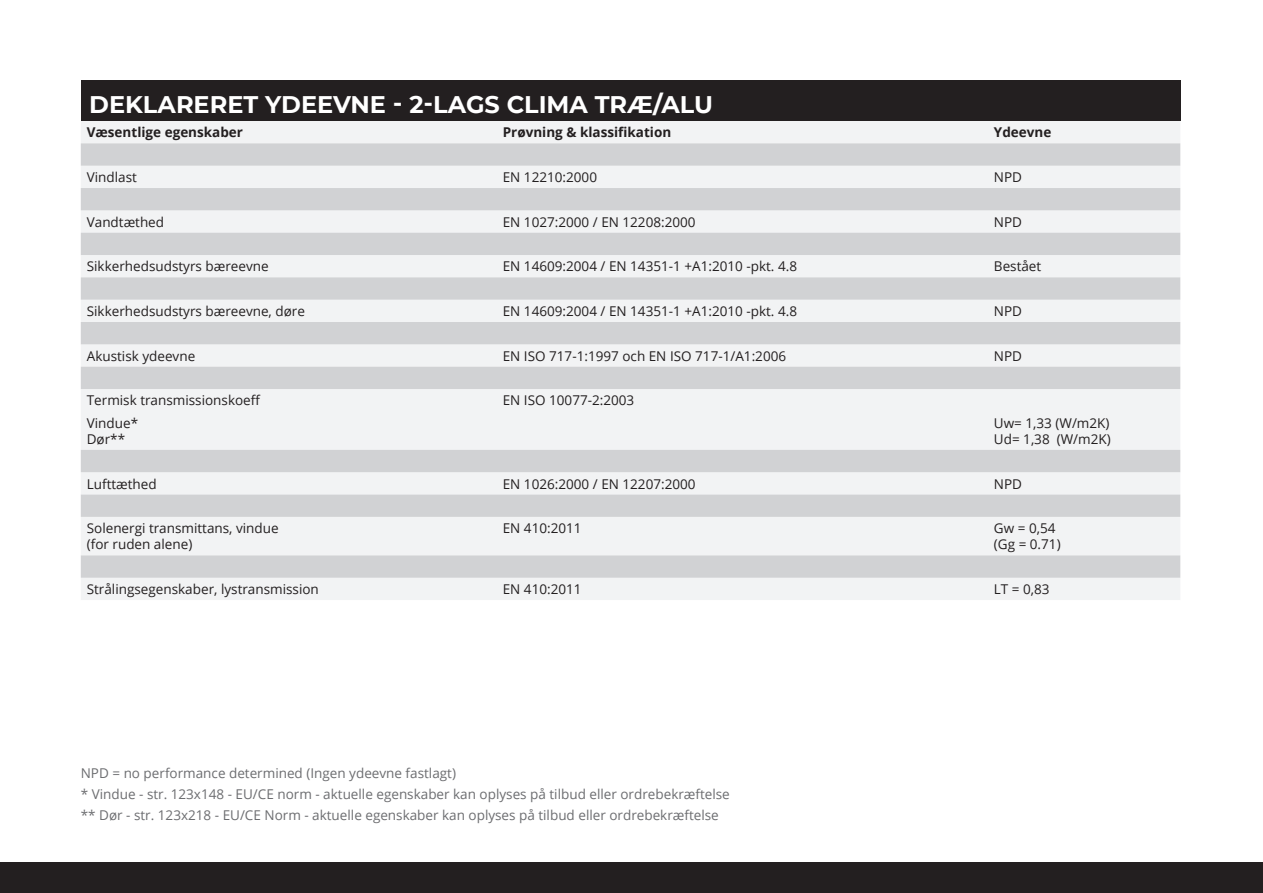
<style>
.page{position:relative;width:1263px;height:893px;background:#fff}
.page>*{position:absolute;margin:0;border:0;box-sizing:border-box;transform-origin:0 0}
.t1{font:700 24px "Montserrat";color:#fff}
.t2{font:13.5px "Open Sans";color:#231f20}
.t3{font:13.5px "Open Sans";color:#6c6d70}
.t4{font:700 13.5px "Open Sans";color:#231f20}
</style>
<div class="page">
<div style="left:0;top:862px;width:1263px;height:31px;background:#231f20"></div>
<div style="left:81px;top:81px;width:1099px;height:40px;background:#231f20"></div>
<div style="left:81px;top:121px;width:1099px;height:479px;background:#f2f3f4"></div>
<svg style="left:81px;top:143px;width:1099px;height:435px;fill:#f2f3f4"></svg>
<p class="t1" style="left:89px;top:87px;width:625px">DEKLARERET YDEEVNE - 2-LAGS CLIMA TRÆ/ALU</p>
<p class="t4" style="left:87px;top:123px;width:158px">Væsentlige egenskaber</p>
<p class="t4" style="left:503px;top:123px;width:170px">Prøvning &amp; klassifikation</p>
<p class="t4" style="left:994px;top:123px;width:59px">Ydeevne</p>
<p class="t2" style="left:87px;top:168px;width:52px">Vindlast</p>
<p class="t2" style="left:503px;top:168px;width:96px">EN 12210:2000</p>
<p class="t2" style="left:994px;top:168px;width:30px">NPD</p>
<p class="t2" style="left:87px;top:213px;width:79px">Vandtæthed</p>
<p class="t2" style="left:503px;top:213px;width:194px">EN 1027:2000 / EN 12208:2000</p>
<p class="t2" style="left:994px;top:213px;width:30px">NPD</p>
<p class="t2" style="left:87px;top:257px;width:183px">Sikkerhedsudstyrs bæreevne</p>
<p class="t2" style="left:503px;top:257px;width:296px">EN 14609:2004 / EN 14351-1 +A1:2010 -pkt. 4.8</p>
<p class="t2" style="left:994px;top:257px;width:49px">Bestået</p>
<p class="t2" style="left:87px;top:302px;width:220px">Sikkerhedsudstyrs bæreevne, døre</p>
<p class="t2" style="left:503px;top:302px;width:296px">EN 14609:2004 / EN 14351-1 +A1:2010 -pkt. 4.8</p>
<p class="t2" style="left:994px;top:302px;width:30px">NPD</p>
<p class="t2" style="left:87px;top:347px;width:110px">Akustisk ydeevne</p>
<p class="t2" style="left:503px;top:347px;width:285px">EN ISO 717-1:1997 och EN ISO 717-1/A1:2006</p>
<p class="t2" style="left:994px;top:347px;width:30px">NPD</p>
<p class="t2" style="left:87px;top:391px;width:175px">Termisk transmissionskoeff</p>
<p class="t2" style="left:503px;top:391px;width:133px">EN ISO 10077-2:2003</p>
<p class="t2" style="left:87px;top:413px;width:53px">Vindue*</p>
<p class="t2" style="left:87px;top:430px;width:40px">Dør**</p>
<p class="t2" style="left:994px;top:413px;width:117px">Uw= 1,33 (W/m2K)</p>
<p class="t2" style="left:994px;top:430px;width:118px">Ud= 1,38 (W/m2K)</p>
<p class="t2" style="left:87px;top:474px;width:71px">Lufttæthed</p>
<p class="t2" style="left:503px;top:474px;width:194px">EN 1026:2000 / EN 12207:2000</p>
<p class="t2" style="left:994px;top:474px;width:30px">NPD</p>
<p class="t2" style="left:87px;top:519px;width:193px">Solenergi transmittans, vindue</p>
<p class="t2" style="left:87px;top:535px;width:107px">(for ruden alene)</p>
<p class="t2" style="left:503px;top:519px;width:80px">EN 410:2011</p>
<p class="t2" style="left:994px;top:519px;width:63px">Gw = 0,54</p>
<p class="t2" style="left:994px;top:535px;width:68px">(Gg = 0.71)</p>
<p class="t2" style="left:87px;top:580px;width:234px">Strålingsegenskaber, lystransmission</p>
<p class="t2" style="left:503px;top:580px;width:80px">EN 410:2011</p>
<p class="t2" style="left:994px;top:580px;width:57px">LT = 0,83</p>
<p class="t3" style="left:81px;top:764px;width:377px">NPD = no performance determined (Ingen ydeevne fastlagt)</p>
<p class="t3" style="left:81px;top:785px;width:650px">* Vindue - str. 123x148 - EU/CE norm - aktuelle egenskaber kan oplyses på tilbud eller ordrebekræftelse</p>
<p class="t3" style="left:81px;top:806px;width:639px">** Dør - str. 123x218 - EU/CE Norm - aktuelle egenskaber kan oplyses på tilbud eller ordrebekræftelse</p>
</div>
